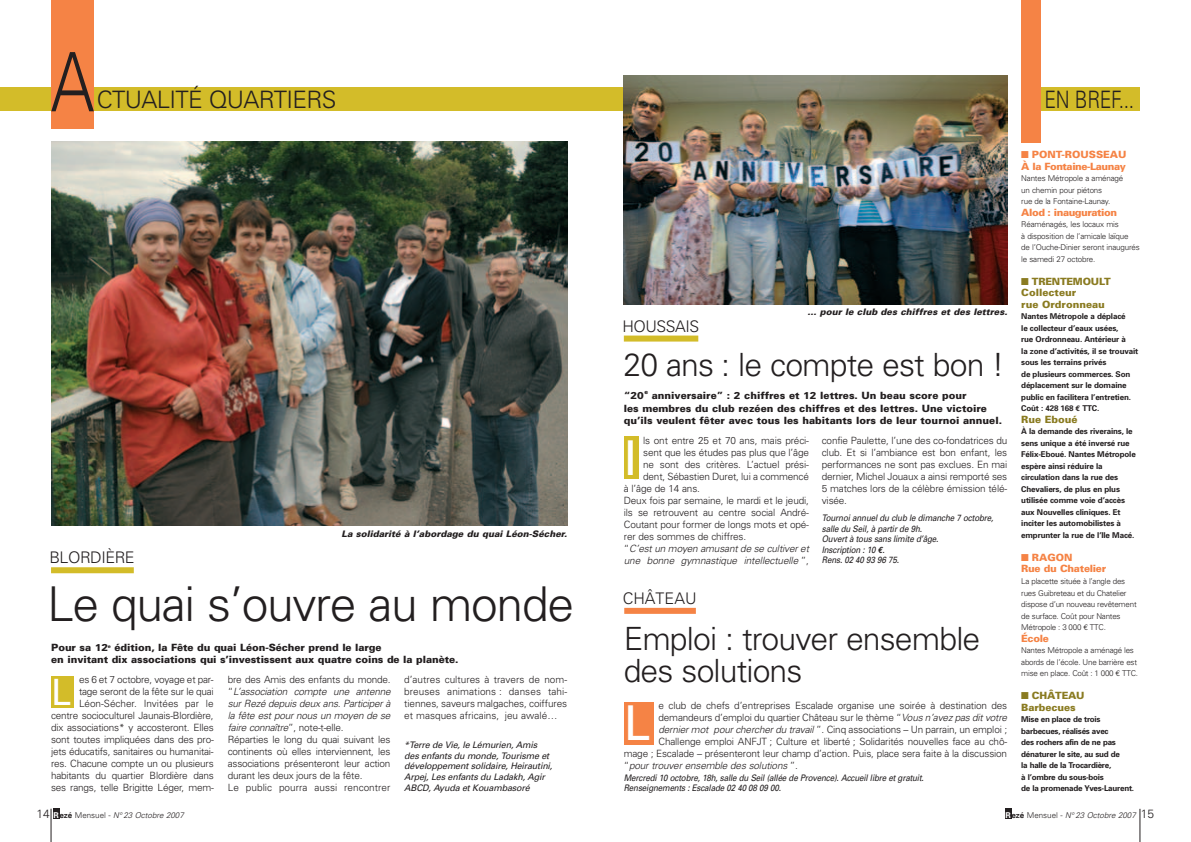
<style>
.page{position:relative;width:1191px;height:842px;background:#fff}
.page>*{position:absolute;margin:0;border:0;box-sizing:border-box;transform-origin:0 0}
.t1{font:300 82px "Univers";color:#231f20;scale:.8 1}
.t2{font:300 48px "Univers";letter-spacing:-.03em;color:#231f20}
.t3{font:48px "Univers";color:#fff}
.t4{font:36.3px "Univers";color:#fff}
.t5{font:300 32px/32px "Univers";letter-spacing:-.03em;color:#231f20}
.t6{font:300 24px "Univers";letter-spacing:-.03em;color:#231f20}
.t7{font:300 24px "Univers";letter-spacing:-.03em;color:#231f20;scale:.8 1}
.t8{font:300 16px "Univers";letter-spacing:-.03em;color:#231f20}
.t9{font:300 16px "Univers";color:#231f20}
.t10{font:300 10px/12px "Univers";letter-spacing:-.015em;color:#231f20;text-align:justify}
.t11{font:900 10px/13px "Univers";color:#231f20}
.t12{font:italic 300 10px "Univers";letter-spacing:-.015em;color:#231f20}
.t13{font:900 10px/11.5px "Univers";letter-spacing:-.025em;color:#f58345}
.t14{font:900 10px/11.5px "Univers";color:#8a7b21}
.t15{font:italic 9px/10.5px "Univers";letter-spacing:-.02em;color:#231f20;scale:.9 1}
.t16{font:italic 9px/10.8px "Univers";letter-spacing:-.02em;color:#231f20}
.t17{font:italic 900 9px "Univers";color:#231f20}
.t18{font:700 8px/11.5px "Univers";letter-spacing:-.015em;color:#231f20}
.t19{font:300 8px/11.5px "Univers";letter-spacing:-.03em;color:#231f20}
.t20{font:italic 300 8px "Univers";color:#231f20}
.s1{font-style:italic}
.s2{font-style:normal}
.s3{font-family:"Euro Mono";font-weight:700}
.s4{font-family:"Euro Mono"}
.s5{font-family:"Euro Mono";font-weight:400}
.s6{font-style:normal;font-size:12px}
.s7{font-weight:700;font-style:normal;color:#fff}
.s8{font-weight:700;font-style:normal}
</style>
<div class="page">
<div style="left:624px;top:336px;width:74px;height:6px;background:#d3bc29"></div>
<div style="left:624px;top:437px;width:14px;height:42px;background:#d3bc29"></div>
<div style="left:624px;top:608px;width:72px;height:6px;background:#f58345"></div>
<div style="left:624px;top:702px;width:29px;height:42px;background:#f58345"></div>
<div style="left:53px;top:809px;width:6px;height:10px;background:#231f20"></div>
<hr style="left:51px;top:809px;width:1px;height:33px;background:#231f20">
<hr style="left:1139px;top:809px;width:1px;height:33px;background:#231f20">
<div style="left:1005px;top:809px;width:6px;height:10px;background:#231f20"></div>
<div style="left:0;top:88px;width:1007px;height:23px;background:#d3bc29"></div>
<div style="left:1034px;top:88px;width:106px;height:23px;background:#d3bc29"></div>
<div style="left:51px;top:0;width:43px;height:129px;background:#f58345"></div>
<div style="left:1021px;top:0;width:20px;height:143px;background:#f58345"></div>
<img style="left:51px;top:142px;width:516px;height:383px">
<div style="left:51px;top:676px;width:23px;height:32px;background:#d3bc29"></div>
<div style="left:51px;top:567px;width:83px;height:6px;background:#d3bc29"></div>
<img style="left:624px;top:76px;width:383px;height:228px">
<h1 class="t1" style="left:51px;top:52px;width:56px">A</h1>
<h3 class="t6" style="left:97px;top:91px;width:241px">CTUALITÉ QUARTIERS</h3>
<h3 class="t8" style="left:49px;top:552px;width:87px">BLORDIÈRE</h3>
<p class="t17" style="left:341px;top:530px;width:227px">La solidarité à l’abordage du quai Léon-Sécher.</p>
<h2 class="t2" style="left:47px;top:586px;width:528px">Le quai s’ouvre au monde</h2>
<p class="t11" style="left:51px;top:642px;width:409px;line-height:12px">Pour sa 12<sup>e</sup> édition, la Fête du quai Léon-Sécher prend le large<br>en invitant dix associations qui s’investissent aux quatre coins de la planète.</p>
<p class="t10" style="left:51px;top:675px;width:164px;text-align:right">es 6 et 7 octobre, voyage et par-<br>tage seront de la fête sur le quai Léon-Sécher. Invitées par le centre socioculturel Jaunais-Blordière, dix associations* y accosteront. Elles sont toutes impliquées dans des pro&shy;jets éducatifs, sanitaires ou humanitai&shy;res. Chacune compte un ou plusieurs habitants du quartier Blordière dans ses rangs, telle Brigitte Léger, mem-</p>
<p class="t10" style="left:228px;top:675px;width:164px;text-align:left">bre des Amis des enfants du monde. “<span class="s1">L’association compte une antenne sur Rezé depuis deux ans. Participer à la fête est pour nous un moyen de se faire connaître</span>”, note-t-elle.<br>Réparties le long du quai suivant les continents où elles interviennent, les associations présenteront leur action durant les deux jours de la fête.<br>Le public pourra aussi rencontrer</p>
<p class="t10" style="left:404px;top:675px;width:164px">d’autres cultures à travers de nom&shy;breuses animations : danses tahi&shy;tiennes, saveurs malgaches, coiffures et masques africains, jeu awalé…</p>
<p class="t16" style="left:404px;top:740px;width:150px">*Terre de Vie, le Lémurien, Amis des enfants du monde, Tourisme et développement solidaire, Heirautini, Arpej, Les enfants du Ladakh, Agir ABCD, Ayuda et Kouambasoré</p>
<h3 class="t4" style="left:51px;top:679px;width:22px">L</h3>
<h3 class="t7" style="left:1044px;top:91px;width:114px">EN BREF...</h3>
<h3 class="t8" style="left:622px;top:320px;width:78px">HOUSSAIS</h3>
<p class="t17" style="left:807px;top:308px;width:201px">... pour le club des chiffres et des lettres.</p>
<h3 class="t5" style="left:623px;top:351px;width:382px">20 ans : le compte est bon !</h3>
<p class="t11" style="left:624px;top:389px;width:365px">“20<sup>e</sup> anniversaire” : 2 chiffres et 12 lettres. Un beau score pour<br>les membres du club rezéen des chiffres et des lettres. Une victoire</p>
<p class="t11" style="left:624px;top:414px;width:380px">qu’ils veulent fêter avec tous les habitants lors de leur tournoi annuel.</p>
<p class="t10" style="left:643px;top:435px;width:167px">ls ont entre 25 et 70 ans, mais préci-</p>
<p class="t10" style="left:643px;top:447px;width:167px">sent que les études pas plus que l’âge</p>
<p class="t10" style="left:643px;top:459px;width:167px">ne sont des critères. L’actuel prési-</p>
<p class="t10" style="left:643px;top:471px;width:167px">dent, Sébastien Duret, lui a commencé</p>
<p class="t10" style="left:624px;top:483px;width:78px">à l’âge de 14 ans.</p>
<p class="t10" style="left:624px;top:495px;width:187px">Deux fois par semaine, le mardi et le jeudi,</p>
<p class="t10" style="left:624px;top:507px;width:187px">ils se retrouvent au centre social André-</p>
<p class="t10" style="left:624px;top:519px;width:187px">Coutant pour former de longs mots et opé-</p>
<p class="t10" style="left:624px;top:531px;width:124px">rer des sommes de chiffres.</p>
<p class="t12" style="left:624px;top:544px;width:187px"><span class="s2">“</span>C’est un moyen amusant de se cultiver et</p>
<p class="t12" style="left:624px;top:556px;width:187px">une bonne gymnastique intellectuelle <span class="s2">”,</span></p>
<p class="t10" style="left:822px;top:435px;width:187px">confie Paulette, l’une des co-fondatrices du club. Et si l’ambiance est bon enfant, les performances ne sont pas exclues. En mai dernier, Michel Jouaux a ainsi remporté ses 5 matches lors de la célèbre émission télé&shy;visée.</p>
<p class="t15" style="left:822px;top:513px;width:192px">Tournoi annuel du club le dimanche 7 octobre, salle du Seil, à partir de 9h.<br>Ouvert à tous sans limite d’âge.<br>Inscription : 10 <span class="s3">€</span>.<br>Rens. 02 40 93 96 75.</p>
<h2 class="t3" style="left:624px;top:441px;width:15px">I</h2>
<h3 class="t9" style="left:623px;top:592px;width:75px">CHÂTEAU</h3>
<h3 class="t5" style="left:624px;top:625px;width:358px">Emploi : trouver ensemble des solutions</h3>
<p class="t10" style="left:658px;top:700px;width:350px">e club de chefs d’entreprises Escalade organise une soirée à destination des</p>
<p class="t10" style="left:658px;top:712px;width:350px">demandeurs d’emploi du quartier Château sur le thème “<span class="s1">Vous n’avez pas dit votre</span></p>
<p class="t10" style="left:658px;top:724px;width:350px"><span class="s1">dernier mot pour chercher du travail</span> ”. Cinq associations – Un parrain, un emploi ;</p>
<p class="t10" style="left:658px;top:736px;width:350px">Challenge emploi ANFJT ; Culture et liberté ; Solidarités nouvelles face au chô-</p>
<p class="t10" style="left:624px;top:748px;width:385px">mage ; Escalade – présenteront leur champ d’action. Puis, place sera faite à la discussion</p>
<p class="t12" style="left:624px;top:762px;width:176px"><span class="s2">“</span>pour trouver ensemble des solutions <span class="s2">”.</span></p>
<p class="t15" style="left:624px;top:773px;width:335px">Mercredi 10 octobre, 18h, salle du Seil (allée de Provence). Accueil libre et gratuit.<br>Renseignements : Escalade 02 40 08 09 00.</p>
<h2 class="t3" style="left:624px;top:706px;width:28px">L</h2>
<p class="t13" style="left:1021px;top:150px;width:107px">■ PONT-ROUSSEAU<br>À la Fontaine-Launay</p>
<p class="t19" style="left:1021px;top:173px;width:104px">Nantes Métropole a aménagé un chemin pour piétons<br>rue de la Fontaine-Launay.</p>
<p class="t13" style="left:1021px;top:207px;width:97px">Alod : inauguration</p>
<p class="t19" style="left:1021px;top:219px;width:120px">Réaménagés, les locaux mis<br>à disposition de l’amicale laïque<br>de l’Ouche-Dinier seront inaugurés le samedi 27 octobre.</p>
<p class="t14" style="left:1021px;top:276px;width:91px">■ TRENTEMOULT<br>Collecteur<br>rue Ordronneau</p>
<p class="t18" style="left:1021px;top:311px;width:118px">Nantes Métropole a déplacé<br>le collecteur d’eaux usées,<br>rue Ordronneau. Antérieur à<br>la zone d’activités, il se trouvait sous les terrains privés<br>de plusieurs commerces. Son déplacement sur le domaine public en facilitera l’entretien.<br>Coût : 428 168 <span class="s4">€</span> TTC.</p>
<p class="t14" style="left:1021px;top:414px;width:58px">Rue Eboué</p>
<p class="t18" style="left:1021px;top:426px;width:116px">À la demande des riverains, le sens unique a été inversé rue<br>Félix-Eboué. Nantes Métropole espère ainsi réduire la circulation dans la rue des<br>Chevaliers, de plus en plus utilisée comme voie d’accès aux Nouvelles cliniques. Et inciter les automobilistes à emprunter la rue de l’Ile Macé.</p>
<p class="t13" style="left:1021px;top:553px;width:86px">■ RAGON<br>Rue du Chatelier</p>
<p class="t19" style="left:1021px;top:576px;width:117px">La placette située à l’angle des rues Guibreteau et du Chatelier dispose d’un nouveau revêtement de surface. Coût pour Nantes<br>Métropole : 3 000 <span class="s5">€</span> TTC.</p>
<p class="t13" style="left:1021px;top:633px;width:29px">École</p>
<p class="t19" style="left:1021px;top:645px;width:118px">Nantes Métropole a aménagé les abords de l’école. Une barrière est mise en place. Coût : 1 000 <span class="s5">€</span> TTC.</p>
<p class="t14" style="left:1021px;top:691px;width:65px">■ CHÂTEAU<br>Barbecues</p>
<p class="t18" style="left:1021px;top:714px;width:114px">Mise en place de trois barbecues, réalisés avec<br>des rochers afin de ne pas dénaturer le site, au sud de<br>la halle de la Trocardière,<br>à l’ombre du sous-bois<br>de la promenade Yves-Laurent.</p>
<p class="t20" style="left:36px;top:812px;width:149px"><span class="s6">14</span> <span class="s7">R</span><span class="s8">ezé</span> <span class="s2">Mensuel -</span> N° 23 Octobre 2007</p>
<p class="t20" style="left:1005px;top:812px;width:150px"><span class="s7">R</span><span class="s8">ezé</span> <span class="s2">Mensuel -</span> N° 23 Octobre 2007 <span class="s6">15</span></p>
</div>
